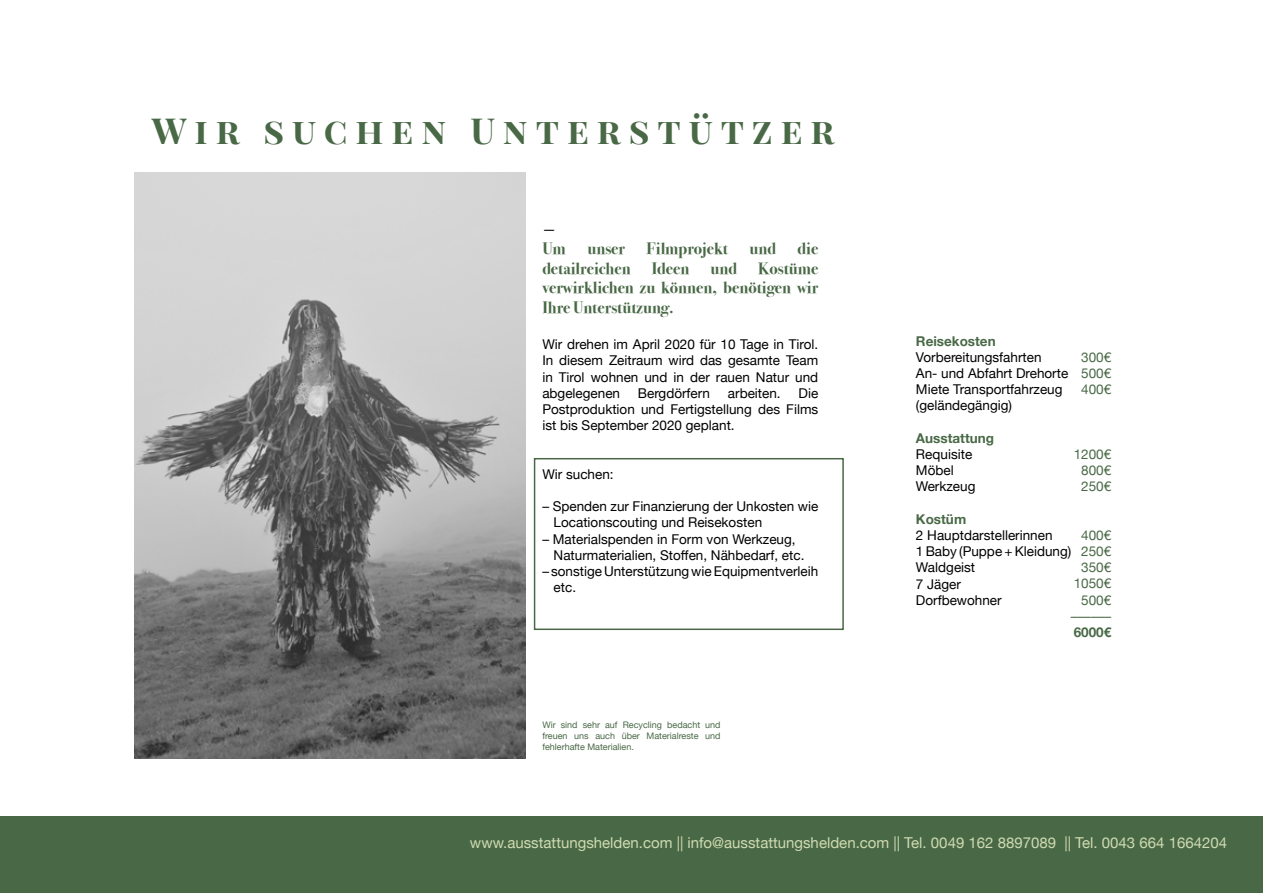
<style>
.page{position:relative;width:1263px;height:893px;background:#fff}
.page>*{position:absolute;margin:0;border:0;box-sizing:border-box;transform-origin:0 0}
.t1{font:700 36px "Playfair Display";letter-spacing:.22em;color:#496946}
.t2{font:700 16.5px/19.8px "Bodoni Svty Two ITCTT";color:#496946;text-align:justify}
.t3{font:15px "Helvetica Neue";color:#cfdab2}
.t4{font:13.5px/16.2px "Helvetica Neue";color:#000}
.t5{font:13.5px/16.2px "Helvetica Neue";color:#496946;text-align:justify}
.t6{font:700 13.5px "Helvetica Neue";color:#496946}
.t7{font:9px/10.8px "Helvetica Neue";color:#496946;text-align:justify}
</style>
<div class="page">
<img style="left:135px;top:172px;width:390px;height:586px">
<div style="left:0;top:816px;width:1263px;height:77px;background:#496946"></div>
<div style="left:534px;top:458px;width:310px;height:172px;border:2px solid #496946"></div>
<h1 class="t1" style="left:152px;top:102px;width:684px">Wir suchen Unterstützer</h1>
<p class="t4" style="left:542px;top:222px;width:15px">—</p>
<p class="t2" style="left:542px;top:237px;width:25px">Um</p>
<p class="t2" style="left:587px;top:237px;width:39px">unser</p>
<p class="t2" style="left:647px;top:237px;width:83px">Filmprojekt</p>
<p class="t2" style="left:749px;top:237px;width:28px">und</p>
<p class="t2" style="left:798px;top:237px;width:22px">die</p>
<p class="t2" style="left:542px;top:257px;width:90px">detailreichen</p>
<p class="t2" style="left:652px;top:257px;width:39px">Ideen</p>
<p class="t2" style="left:710px;top:257px;width:28px">und</p>
<p class="t2" style="left:542px;top:257px;width:277px;text-indent:216px">Kostüme verwirklichen zu können, benötigen wir Ihre Unterstützung.</p>
<p class="t4" style="left:542px;top:337px;width:277px;text-align:justify">Wir drehen im April 2020 für 10 Tage in Tirol.<br>In diesem Zeitraum wird das gesamte Team in Tirol wohnen und in der rauen Natur und abgelegenen</p>
<p class="t4" style="left:638px;top:386px;width:74px">Bergdörfern</p>
<p class="t4" style="left:728px;top:386px;width:54px">arbeiten.</p>
<p class="t4" style="left:542px;top:386px;width:277px;text-align:justify;text-indent:256px">Die Postproduktion und Fertigstellung des Films ist bis September 2020 geplant.</p>
<p class="t4" style="left:542px;top:467px;width:73px">Wir suchen:</p>
<p class="t4" style="left:554px;top:499px;width:266px;text-indent:-11px">– Spenden zur Finanzierung der Unkosten wie<br>Locationscouting und Reisekosten</p>
<p class="t4" style="left:554px;top:531px;width:252px;text-indent:-11px">– Materialspenden in Form von Werkzeug,<br>Naturmaterialien, Stoffen, Nähbedarf, etc.</p>
<p class="t4" style="left:554px;top:564px;width:266px;text-indent:-11px">– sonstige Unterstützung wie Equipmentverleih etc.</p>
<p class="t7" style="left:542px;top:720px;width:180px">Wir sind sehr auf Recycling bedacht und freuen uns auch über Materialreste und fehlerhafte Materialien.</p>
<p class="t6" style="left:916px;top:330px;width:81px">Reisekosten</p>
<p class="t4" style="left:916px;top:350px;width:154px">Vorbereitungsfahrten<br>An- und Abfahrt Drehorte<br>Miete Transportfahrzeug (geländegängig)</p>
<p class="t6" style="left:916px;top:427px;width:80px">Ausstattung</p>
<p class="t4" style="left:916px;top:447px;width:61px">Requisite<br>Möbel<br>Werkzeug</p>
<p class="t6" style="left:916px;top:508px;width:52px">Kostüm</p>
<p class="t4" style="left:916px;top:528px;width:157px">2 Hauptdarstellerinnen<br>1 Baby (Puppe + Kleidung)<br>Waldgeist<br>7 Jäger<br>Dorfbewohner</p>
<p class="t5" style="left:1081px;top:349px;width:32px">300€ 500€ 400€</p>
<p class="t5" style="left:1074px;top:447px;width:39px;text-align:center">1200€<br>800€<br>250€</p>
<p class="t5" style="left:1071px;top:528px;width:42px;text-align:right">400€<br>250€<br>350€<br>1050€<br>500€ ––––––</p>
<p class="t6" style="left:1074px;top:621px;width:39px">6000€</p>
<p class="t3" style="left:470px;top:832px;width:758px">www.ausstattungshelden.com || info@ausstattungshelden.com || Tel. 0049 162 8897089 || Tel. 0043 664 1664204</p>
</div>
